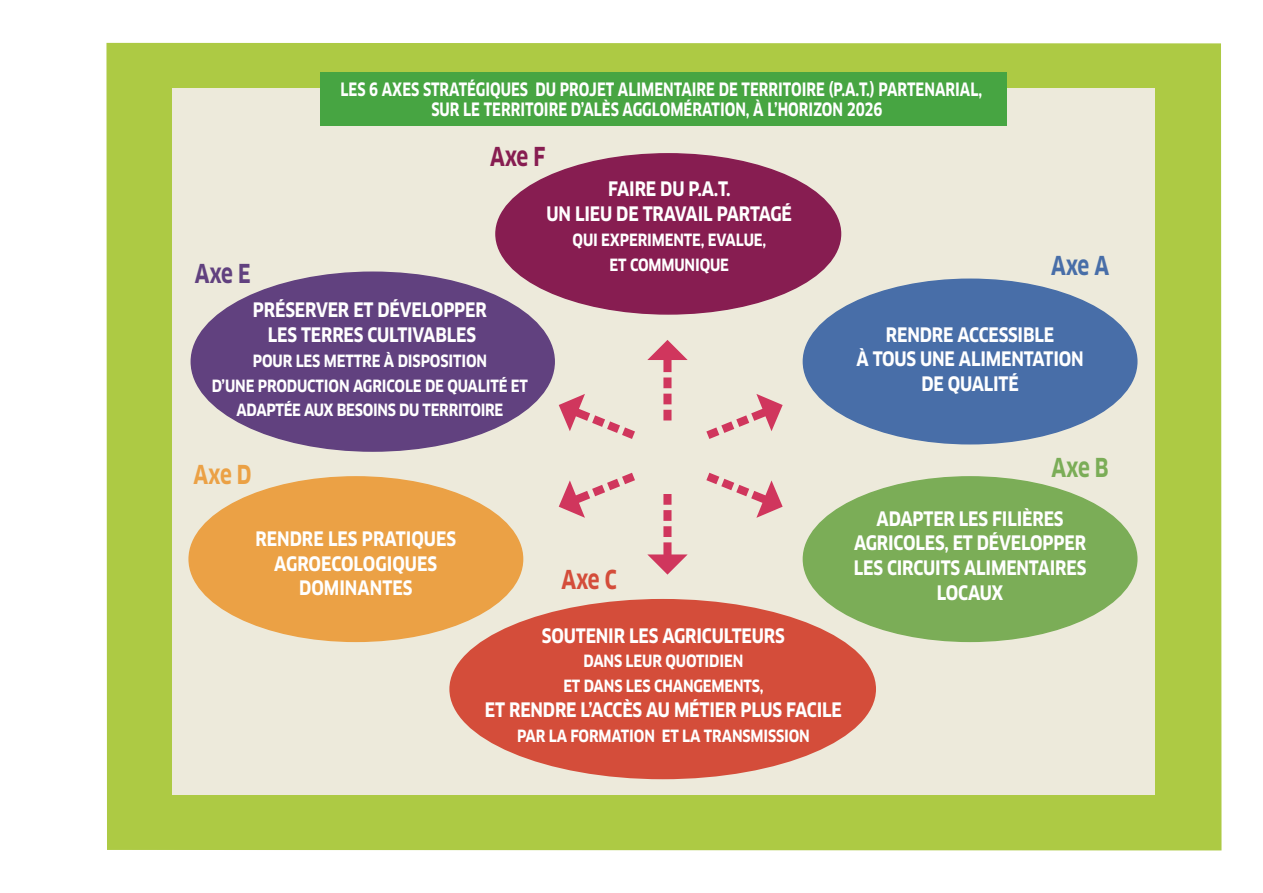
<style>
.page{position:relative;width:1263px;height:893px;background:#fff}
.page>*{position:absolute;margin:0;border:0;box-sizing:border-box;transform-origin:0 0}
.t1{font:700 25.5px "Clan OT";color:#486ea8;scale:.79 1}
.t2{font:700 25.5px "Clan OT";color:#7bad57;scale:.79 1}
.t3{font:700 25.5px "Clan OT";color:#d44d3a;scale:.79 1}
.t4{font:700 25.5px "Clan OT";color:#eba145;scale:.79 1}
.t5{font:700 25.5px "Clan OT";color:#61417f;scale:.79 1}
.t6{font:700 25.5px "Clan OT";color:#871d51;scale:.79 1}
.t7{font:700 19.5px/24.8px "Clan OT";letter-spacing:-.01em;color:#fff;text-align:center;scale:.86 1}
.t8{font:700 18px/19.5px "Clan OT";color:#fff;text-align:center;scale:.79 1}
.t9{font:700 16.5px/24.8px "Clan OT";letter-spacing:-.01em;color:#fff;text-align:center;scale:.86 1}
</style>
<div class="page">
<div style="left:106px;top:43px;width:1115px;height:807px;background:#adca44"></div>
<div style="left:173px;top:88px;width:982px;height:706px;background:#edeadb"></div>
<div style="left:320px;top:72px;width:687px;height:53px;background:#47a542"></div>
<div style="left:191px;top:272px;width:363px;height:179px;background:#61417f;border-radius:50%"></div>
<div style="left:189px;top:477px;width:334px;height:164px;background:#eba145;border-radius:50%"></div>
<div style="left:496px;top:154px;width:344px;height:160px;background:#871d51;border-radius:50%"></div>
<div style="left:803px;top:279px;width:334px;height:165px;background:#486ea8;border-radius:50%"></div>
<div style="left:803px;top:477px;width:334px;height:164px;background:#7bad57;border-radius:50%"></div>
<div style="left:449px;top:599px;width:427px;height:180px;background:#d44d3a;border-radius:50%"></div>
<p class="t8" style="left:340px;top:80px;width:814px">LES 6 AXES STRATÉGIQUES DU PROJET ALIMENTAIRE DE TERRITOIRE (P.A.T.) PARTENARIAL,<br>SUR LE TERRITOIRE D’ALÈS AGGLOMÉRATION, À L’HORIZON 2026</p>
<h1 class="t5" style="left:195px;top:258px;width:72px">Axe E</h1>
<h1 class="t6" style="left:490px;top:142px;width:71px">Axe F</h1>
<p class="t7" style="left:547px;top:177px;width:287px">FAIRE DU P.A.T.<br>UN LIEU DE TRAVAIL PARTAGÉ</p>
<p class="t9" style="left:572px;top:228px;width:227px">QUI EXPERIMENTE, EVALUE,<br>ET COMMUNIQUE</p>
<p class="t7" style="left:253px;top:298px;width:273px">PRÉSERVER ET DÉVELOPPER<br>LES TERRES CULTIVABLES</p>
<p class="t9" style="left:212px;top:349px;width:369px">POUR LES METTRE À DISPOSITION<br>D’UNE PRODUCTION AGRICOLE DE QUALITÉ ET<br>ADAPTÉE AUX BESOINS DU TERRITOIRE</p>
<h1 class="t1" style="left:1051px;top:251px;width:75px">Axe A</h1>
<p class="t7" style="left:856px;top:322px;width:266px">RENDRE ACCESSIBLE<br>À TOUS UNE ALIMENTATION<br>DE QUALITÉ</p>
<h1 class="t4" style="left:194px;top:460px;width:75px">Axe D</h1>
<p class="t7" style="left:255px;top:526px;width:235px">RENDRE LES PRATIQUES<br>AGROECOLOGIQUES<br>DOMINANTES</p>
<h1 class="t3" style="left:561px;top:565px;width:71px">Axe C</h1>
<p class="t7" style="left:542px;top:623px;width:284px">SOUTENIR LES AGRICULTEURS</p>
<p class="t9" style="left:563px;top:649px;width:234px">DANS LEUR QUOTIDIEN<br>ET DANS LES CHANGEMENTS,</p>
<p class="t7" style="left:485px;top:697px;width:417px">ET RENDRE L’ACCÈS AU MÉTIER PLUS FACILE</p>
<p class="t9" style="left:517px;top:723px;width:342px">PAR LA FORMATION ET LA TRANSMISSION</p>
<h1 class="t2" style="left:1051px;top:453px;width:74px">Axe B</h1>
<p class="t7" style="left:854px;top:506px;width:272px">ADAPTER LES FILIÈRES<br>AGRICOLES, ET DÉVELOPPER<br>LES CIRCUITS ALIMENTAIRES<br>LOCAUX</p>
</div>
